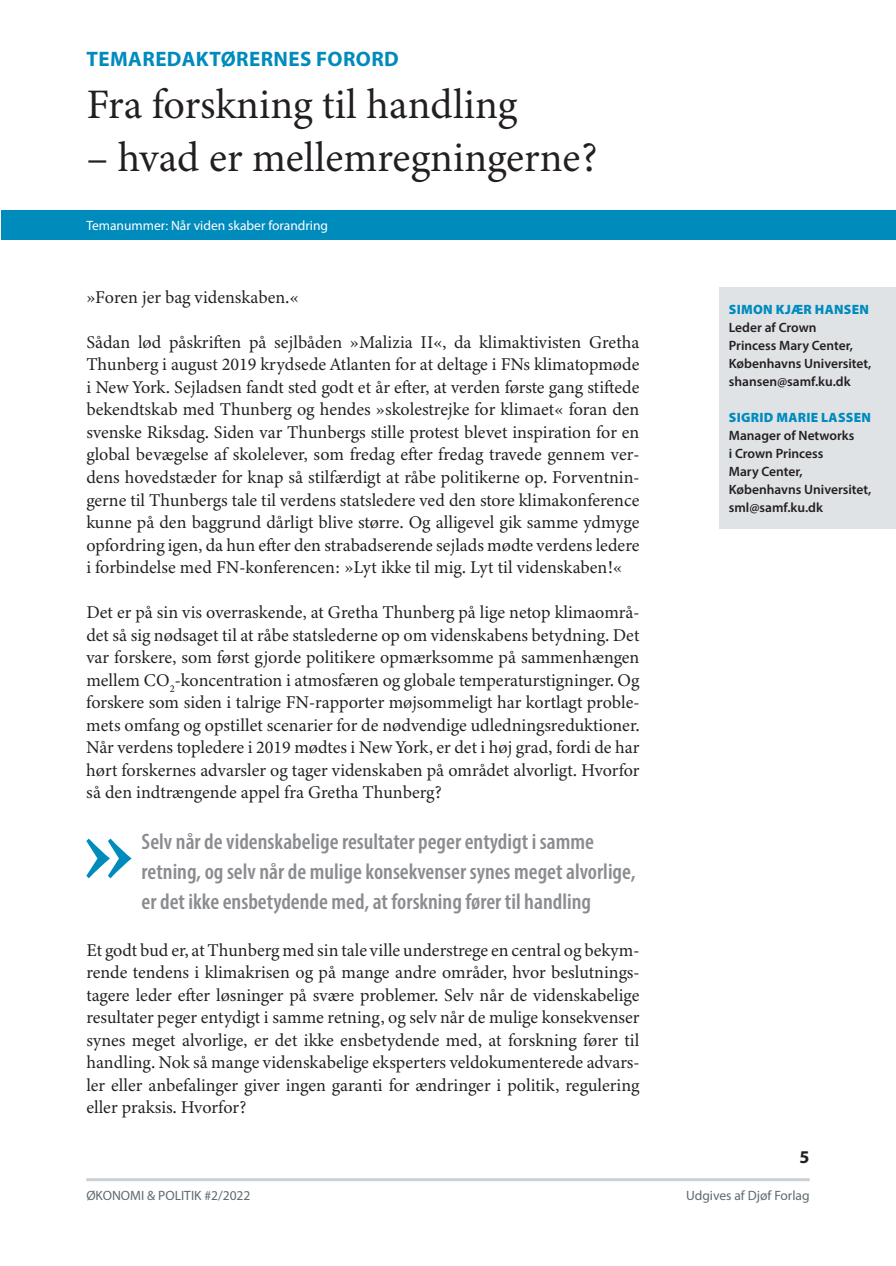
<style>
.page{position:relative;width:896px;height:1266px;background:#fff}
.page>*{position:absolute;margin:0;border:0;box-sizing:border-box;transform-origin:0 0}
.t1{font:42px "Minion 3";color:#231f20}
.t2{font:600 condensed 22.5px/30px "Myriad Pro";color:#8a8c8f}
.t3{font:700 21px "Myriad Pro";letter-spacing:.02em;color:#008bbd}
.t4{font:18px/22.5px "Minion 3";color:#231f20;text-align:justify}
.t5{font:700 18px "Myriad Pro";color:#231f20}
.t6{font:600 13.5px/18px "Myriad Pro";color:#231f20}
.t7{font:13.5px "Myriad Pro";color:#5e696f}
.t8{font:13.5px "Myriad Pro";color:#fff}
.t9{font:900 13.5px "Myriad Pro";letter-spacing:.02em;color:#008bbd}
</style>
<div class="page">
<div style="left:719px;top:287px;width:176px;height:241px;background:#dfe3e6"></div>
<div style="left:1px;top:210px;width:894px;height:29px;background:#008bbd"></div>
<hr style="left:86px;top:1178px;width:723px;height:3px;background:#c9cfd4">
<svg style="left:86px;top:838px;width:45px;height:40px"></svg>
<p class="t3" style="left:86px;top:45px;width:314px">TEMAREDAKTØRERNES FORORD</p>
<h1 class="t1" style="left:86px;top:76px;width:432px">Fra forskning til handling</h1>
<h1 class="t1" style="left:86px;top:128px;width:512px">– hvad er mellemregningerne?</h1>
<p class="t8" style="left:86px;top:217px;width:243px">Temanummer: Når viden skaber forandring</p>
<p class="t4" style="left:86px;top:286px;width:214px">»Foren jer bag videnskaben.«</p>
<p class="t4" style="left:86px;top:331px;width:554px">Sådan lød påskriften på sejlbåden »Malizia II«, da klimaktivisten Gretha Thunberg i august 2019 krydsede Atlanten for at deltage i FNs klimatopmøde i New York. Sejladsen fandt sted godt et år efter, at verden første gang stiftede bekendtskab med Thunberg og hendes »skolestrejke for klimaet« foran den svenske Riksdag. Siden var Thunbergs stille protest blevet inspiration for en global bevægelse af skolelever, som fredag efter fredag travede gennem ver&shy;dens hovedstæder for knap så stilfærdigt at råbe politikerne op. Forventnin&shy;gerne til Thunbergs tale til verdens statsledere ved den store klimakonference kunne på den baggrund dårligt blive større. Og alligevel gik samme ydmyge opfordring igen, da hun efter den strabadserende sejlads mødte verdens ledere i forbindelse med FN-konferencen: »Lyt ikke til mig. Lyt til videnskaben!«</p>
<p class="t4" style="left:86px;top:601px;width:554px">Det er på sin vis overraskende, at Gretha Thunberg på lige netop klimaområ&shy;det så sig nødsaget til at råbe statslederne op om videnskabens betydning. Det var forskere, som først gjorde politikere opmærksomme på sammenhængen mellem CO<sub>2</sub>-koncentration i atmosfæren og globale temperaturstigninger. Og forskere som siden i talrige FN-rapporter møjsommeligt har kortlagt proble&shy;mets omfang og opstillet scenarier for de nødvendige udledningsreduktioner.<br>Når verdens topledere i 2019 mødtes i New York, er det i høj grad, fordi de har hørt forskernes advarsler og tager videnskaben på området alvorligt. Hvorfor så den indtrængende appel fra Gretha Thunberg?</p>
<p class="t2" style="left:142px;top:826px;width:495px">Selv når de videnskabelige resultater peger entydigt i samme retning, og selv når de mulige konsekvenser synes meget alvorlige, er det ikke ensbetydende med, at forskning fører til handling</p>
<p class="t4" style="left:86px;top:938px;width:554px">Et godt bud er, at Thunberg med sin tale ville understrege en central og bekym&shy;rende tendens i klimakrisen og på mange andre områder, hvor beslutnings&shy;tagere leder efter løsninger på svære problemer. Selv når de videnskabelige resultater peger entydigt i samme retning, og selv når de mulige konsekvenser synes meget alvorlige, er det ikke ensbetydende med, at forskning fører til handling. Nok så mange videnskabelige eksperters veldokumenterede advars&shy;ler eller anbefalinger giver ingen garanti for ændringer i politik, regulering eller praksis. Hvorfor?</p>
<p class="t9" style="left:728px;top:300px;width:141px">SIMON KJÆR HANSEN</p>
<p class="t6" style="left:728px;top:318px;width:144px">Leder af Crown<br>Princess Mary Center,<br>Københavns Universitet, shansen@samf.ku.dk</p>
<p class="t9" style="left:728px;top:408px;width:143px">SIGRID MARIE LASSEN</p>
<p class="t6" style="left:728px;top:426px;width:144px">Manager of Networks<br>i Crown Princess<br>Mary Center,<br>Københavns Universitet, sml@samf.ku.dk</p>
<p class="t5" style="left:799px;top:1144px;width:11px">5</p>
<p class="t7" style="left:86px;top:1187px;width:166px">ØKONOMI &amp; POLITIK #2/2022</p>
<p class="t7" style="left:686px;top:1187px;width:125px">Udgives af Djøf Forlag</p>
</div>
